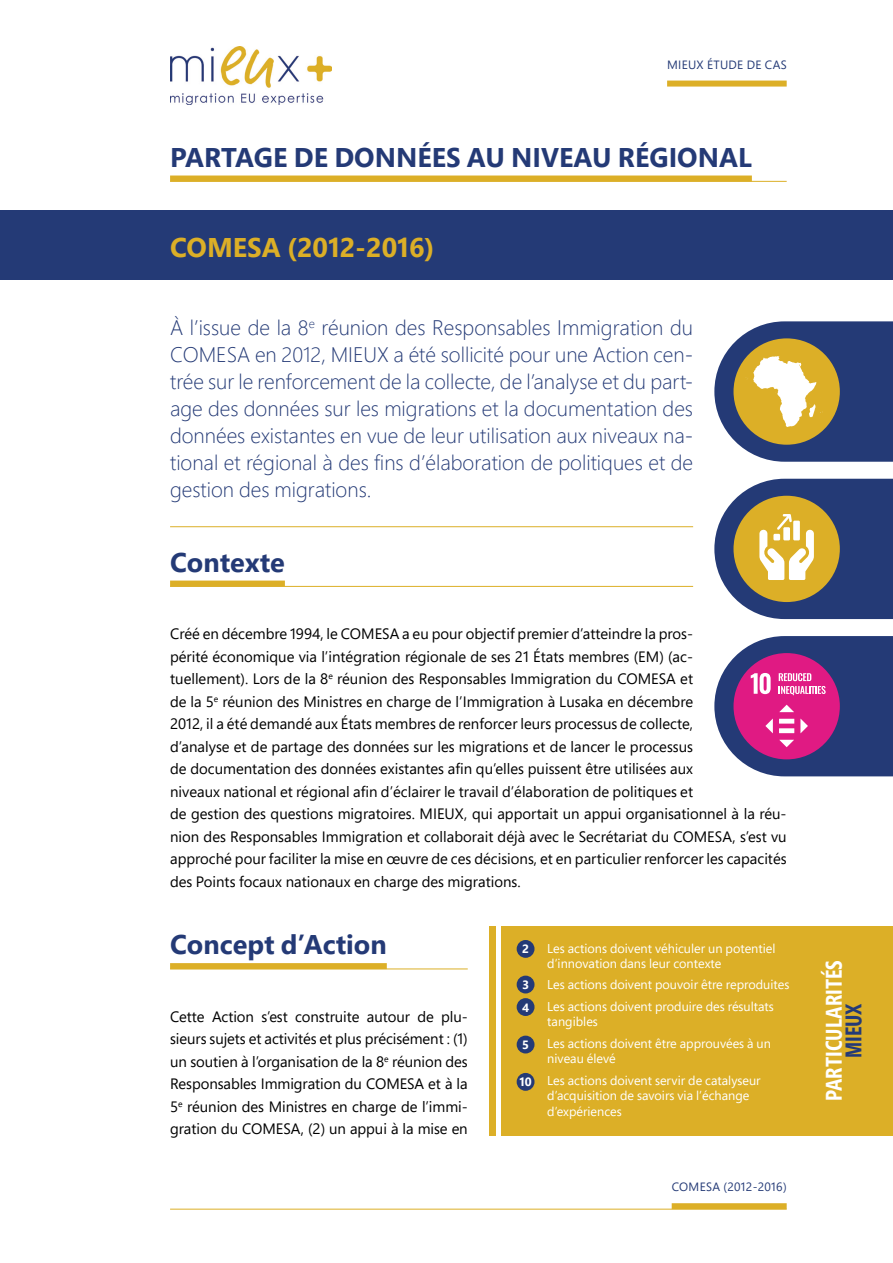
<style>
.page{position:relative;width:893px;height:1263px;background:#fff}
.page>*{position:absolute;margin:0;border:0;box-sizing:border-box;transform-origin:0 0}
.t1{font:700 27px "Segoe Pro";color:#243a76}
.t2{font:700 27px "Segoe Pro";color:#dcaf27}
.t3{font:700 22.5px "Segoe Pro Cond";color:#fff}
.t4{font:700 22.5px "Segoe Pro Cond";color:#243a76}
.t5{font:300 21px/27px "Segoe Pro";color:#243a76;text-align:justify}
.t6{font:15px/22.5px "Segoe Pro";color:#000}
.t7{font:12.75px/15.3px "Segoe Pro";color:#fff}
.t8{font:12px "Segoe Pro";letter-spacing:.025em;color:#243a76}
.t9{font:700 12px/22.5px "Segoe Pro";color:#fff}
</style>
<div class="page">
<div style="left:667px;top:81px;width:120px;height:6px;background:#dcaf27"></div>
<div style="left:672px;top:1203px;width:115px;height:6px;background:#dcaf27"></div>
<hr style="left:170px;top:1209px;width:617px;height:1px;background:#dcaf27">
<hr style="left:170px;top:181px;width:617px;height:1px;background:#dcaf27">
<div style="left:170px;top:176px;width:582px;height:6px;background:#dcaf27"></div>
<div style="left:0;top:211px;width:893px;height:69px;background:#243a76"></div>
<hr style="left:170px;top:526px;width:523px;height:1px;background:#dcaf27">
<hr style="left:170px;top:586px;width:523px;height:1px;background:#dcaf27">
<div style="left:170px;top:581px;width:115px;height:6px;background:#dcaf27"></div>
<hr style="left:170px;top:968px;width:298px;height:1px;background:#dcaf27">
<div style="left:170px;top:963px;width:217px;height:6px;background:#dcaf27"></div>
<img style="left:170px;top:47px;width:162px;height:57px">
<svg style="left:714px;top:321px;width:179px;height:141px"></svg>
<svg style="left:714px;top:636px;width:179px;height:140px;background:#7a488b"></svg>
<svg style="left:714px;top:479px;width:179px;height:140px;background:#797974"></svg>
<div style="left:502px;top:926px;width:391px;height:209px;background:#dcaf27"></div>
<div style="left:489px;top:926px;width:6px;height:209px;background:#dcaf27"></div>
<div style="left:517px;top:940px;width:17px;height:18px;background:#243a76;border-radius:50%"></div>
<div style="left:517px;top:976px;width:17px;height:17px;background:#243a76;border-radius:50%"></div>
<div style="left:517px;top:998px;width:17px;height:18px;background:#243a76;border-radius:50%"></div>
<div style="left:517px;top:1036px;width:17px;height:17px;background:#243a76;border-radius:50%"></div>
<div style="left:517px;top:1073px;width:17px;height:18px;background:#243a76;border-radius:50%"></div>
<p class="t8" style="left:667px;top:56px;width:121px">MIEUX ÉTUDE DE CAS</p>
<h1 class="t1" style="left:170px;top:138px;width:583px">PARTAGE DE DONNÉES AU NIVEAU RÉGIONAL</h1>
<h1 class="t2" style="left:170px;top:228px;width:266px">COMESA (2012-2016)</h1>
<p class="t5" style="left:170px;top:313px;width:525px">À l’issue de la 8<sup>e</sup> réunion des Responsables Immigration du COMESA en 2012, MIEUX a été sollicité pour une Action cen&shy;trée sur le renforcement de la collecte, de l’analyse et du part&shy;age des données sur les migrations et la documentation des données existantes en vue de leur utilisation aux niveaux na&shy;tional et régional à des fins d’élaboration de politiques et de gestion des migrations.</p>
<h1 class="t1" style="left:170px;top:543px;width:116px">Contexte</h1>
<p class="t6" style="left:170px;top:622px;width:618px">Créé en décembre 1994, le COMESA a eu pour objectif premier d’atteindre la pros-<br>périté économique via l’intégration régionale de ses 21 États membres (EM) (ac-<br>tuellement). Lors de la 8<sup>e</sup> réunion des Responsables Immigration du COMESA et<br>de la 5<sup>e</sup> réunion des Ministres en charge de l’Immigration à Lusaka en décembre<br>2012, il a été demandé aux États membres de renforcer leurs processus de collecte,<br>d’analyse et de partage des données sur les migrations et de lancer le processus<br>de documentation des données existantes afin qu’elles puissent être utilisées aux<br>niveaux national et régional afin d’éclairer le travail d’élaboration de politiques et<br>de gestion des questions migratoires. MIEUX, qui apportait un appui organisationnel à la réu&shy;nion des Responsables Immigration et collaborait déjà avec le Secrétariat du COMESA, s’est vu approché pour faciliter la mise en œuvre de ces décisions, et en particulier renforcer les capacités des Points focaux nationaux en charge des migrations.</p>
<h1 class="t1" style="left:170px;top:925px;width:218px">Concept d’Action</h1>
<p class="t6" style="left:170px;top:1005px;width:299px;text-align:justify">Cette Action s’est construite autour de plu&shy;sieurs sujets et activités et plus précisément : (1) un soutien à l’organisation de la 8<sup>e</sup> réunion des Responsables Immigration du COMESA et à la 5<sup>e</sup> réunion des Ministres en charge de l’immi&shy;gration du COMESA, (2) un appui à la mise en</p>
<p class="t9" style="left:522px;top:937px;width:8px">2</p>
<p class="t9" style="left:522px;top:973px;width:9px">3<br>4</p>
<p class="t9" style="left:522px;top:1033px;width:8px">5</p>
<p class="t9" style="left:519px;top:1070px;width:14px">10</p>
<p class="t7" style="left:547px;top:940px;width:230px">Les actions doivent véhiculer un potentiel d’innovation dans leur contexte</p>
<p class="t7" style="left:547px;top:974px;width:244px;line-height:21.8px">Les actions doivent pouvoir être reproduites<br>Les actions doivent produire des résultats</p>
<p class="t7" style="left:547px;top:1011px;width:225px;line-height:21.6px">tangibles<br>Les actions doivent être approuvées à un</p>
<p class="t7" style="left:547px;top:1048px;width:215px;line-height:21.6px">niveau élevé<br>Les actions doivent servir de catalyseur</p>
<p class="t7" style="left:547px;top:1088px;width:204px">d’acquisition de savoirs via l’échange d’expériences</p>
<p class="t8" style="left:672px;top:1179px;width:116px">COMESA (2012-2016)</p>
<h2 class="t3" style="left:820px;top:1101px;width:143px;rotate:-90deg">PARTICULARITÉS</h2>
<h2 class="t4" style="left:839px;top:1058px;width:56px;rotate:-90deg">MIEUX</h2>
</div>
